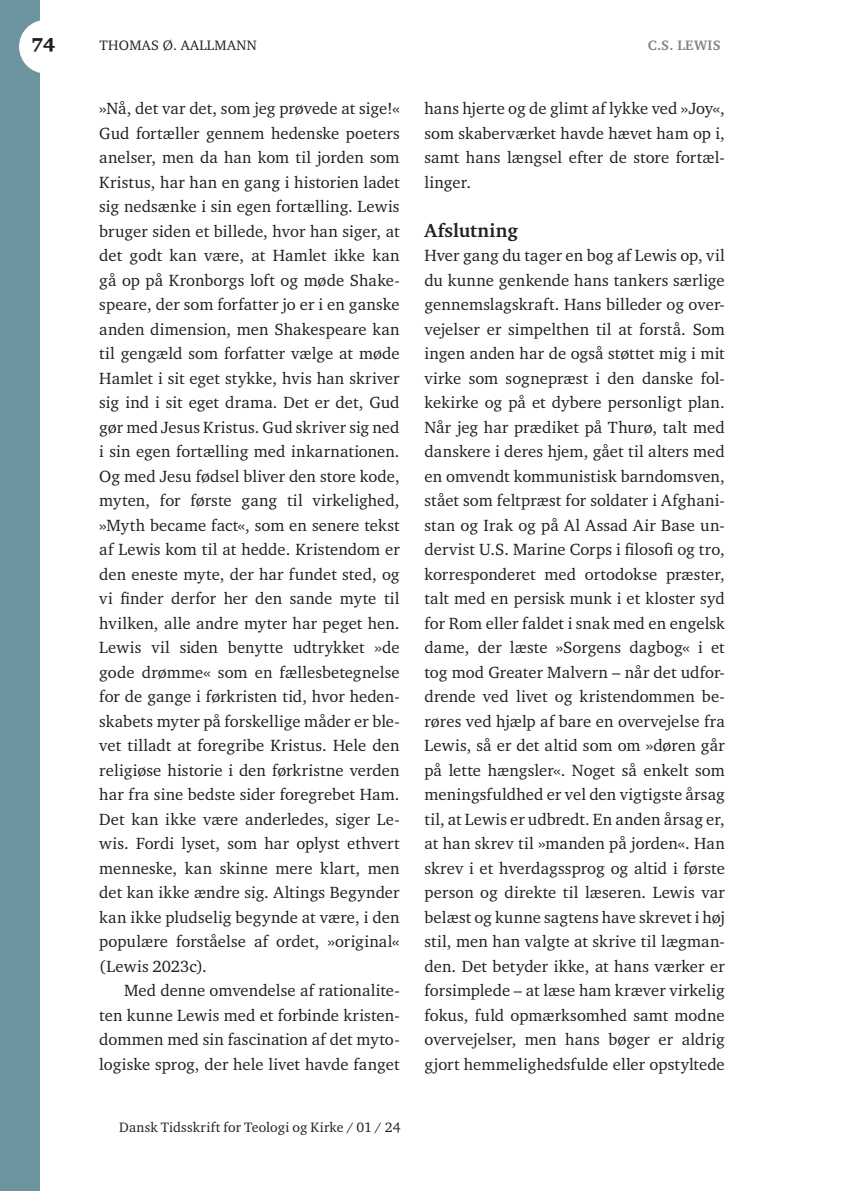
<style>
.page{position:relative;width:844px;height:1191px;background:#fff}
.page>*{position:absolute;margin:0;border:0;box-sizing:border-box;transform-origin:0 0}
.Mellem{font:700 19.25px "Charter ITC Std";letter-spacing:.02em;color:#231f20}
.t1{font:900 19.25px "Charter ITC Std";color:#231f20}
.Tekst_indryk{font:16.62px/24.5px "Charter ITC Std";letter-spacing:.005em;color:#231f20;text-align:justify}
.Tekst{font:16.62px/24.5px "Charter ITC Std";letter-spacing:.01em;color:#231f20;text-align:justify}
.Toptekst_forfatter{font:14px "Charter ITC Std";letter-spacing:.025em;color:#231f20}
.Toptekst_forfatter-2{font:700 14px "Charter ITC Std";letter-spacing:.025em;color:#808285}
</style>
<div class="page">
<div style="left:0;top:0;width:40px;height:1191px;background:#6d959f"></div>
<div style="left:19px;top:20px;width:54px;height:54px;background:#fff;border-radius:50%"></div>
<p class="t1" style="left:31px;top:33px;width:26px">74</p>
<p class="Toptekst_forfatter" style="left:99px;top:37px;width:159px">THOMAS Ø. AALLMANN</p>
<p class="Toptekst_forfatter-2" style="left:647px;top:37px;width:74px">C.S. LEWIS</p>
<p class="Tekst_indryk" style="left:99px;top:96px;width:302px">»Nå, det var det, som jeg prøvede at sige!« Gud fortæller gennem hedenske poeters anelser, men da han kom til jorden som Kristus, har han en gang i historien ladet sig nedsænke i sin egen fortælling. Lewis bruger siden et billede, hvor han siger, at det godt kan være, at Hamlet ikke kan gå op på Kronborgs loft og møde Shake&shy;speare, der som forfatter jo er i en ganske anden dimension, men Shakespeare kan til gengæld som forfatter vælge at møde Hamlet i sit eget stykke, hvis han skriver sig ind i sit eget drama. Det er det, Gud gør med Jesus Kristus. Gud skriver sig ned i sin egen fortælling med inkarnationen.<br>Og med Jesu fødsel bliver den store kode, myten, for første gang til virkelighed, »Myth became fact«, som en senere tekst af Lewis kom til at hedde. Kristendom er den eneste myte, der har fundet sted, og vi finder derfor her den sande myte til hvilken, alle andre myter har peget hen.<br>Lewis vil siden benytte udtrykket »de gode drømme« som en fællesbetegnelse for de gange i førkristen tid, hvor heden&shy;skabets myter på forskellige måder er ble&shy;vet tilladt at foregribe Kristus. Hele den religiøse historie i den førkristne verden har fra sine bedste sider foregrebet Ham.<br>Det kan ikke være anderledes, siger Le&shy;wis. Fordi lyset, som har oplyst ethvert menneske, kan skinne mere klart, men det kan ikke ændre sig. Altings Begynder kan ikke pludselig begynde at være, i den populære forståelse af ordet, »original« (Lewis 2023c).</p>
<p class="Tekst_indryk" style="left:99px;top:978px;width:302px;text-indent:25px">Med denne omvendelse af rationalite&shy;ten kunne Lewis med et forbinde kristen&shy;dommen med sin fascination af det myto&shy;logiske sprog, der hele livet havde fanget</p>
<p class="Toptekst_forfatter" style="left:119px;top:1118px;width:283px">Dansk Tidsskrift for Teologi og Kirke / 01 / 24</p>
<p class="Tekst_indryk" style="left:424px;top:96px;width:302px">hans hjerte og de glimt af lykke ved »Joy«, som skaberværket havde hævet ham op i, samt hans længsel efter de store fortæl&shy;linger.</p>
<p class="Mellem" style="left:424px;top:218px;width:95px">Afslutning</p>
<p class="Tekst" style="left:424px;top:243px;width:302px">Hver gang du tager en bog af Lewis op, vil du kunne genkende hans tankers særlige gennemslagskraft. Hans billeder og over&shy;vejelser er simpelthen til at forstå. Som ingen anden har de også støttet mig i mit virke som sognepræst i den danske fol&shy;kekirke og på et dybere personligt plan.<br>Når jeg har prædiket på Thurø, talt med danskere i deres hjem, gået til alters med en omvendt kommunistisk barndomsven, stået som feltpræst for soldater i Afghani&shy;stan og Irak og på Al Assad Air Base un&shy;dervist U.S. Marine Corps i filosofi og tro, korresponderet med ortodokse præster, talt med en persisk munk i et kloster syd for Rom eller faldet i snak med en engelsk dame, der læste »Sorgens dagbog« i et tog mod Greater Malvern – når det udfor&shy;drende ved livet og kristendommen be&shy;røres ved hjælp af bare en overvejelse fra Lewis, så er det altid som om »døren går på lette hængsler«. Noget så enkelt som meningsfuldhed er vel den vigtigste årsag til, at Lewis er udbredt. En anden årsag er, at han skrev til »manden på jorden«. Han skrev i et hverdagssprog og altid i første person og direkte til læseren. Lewis var belæst og kunne sagtens have skrevet i høj stil, men han valgte at skrive til lægman&shy;den. Det betyder ikke, at hans værker er forsimplede – at læse ham kræver virkelig fokus, fuld opmærksomhed samt modne overvejelser, men hans bøger er aldrig gjort hemmelighedsfulde eller opstyltede</p>
</div>
